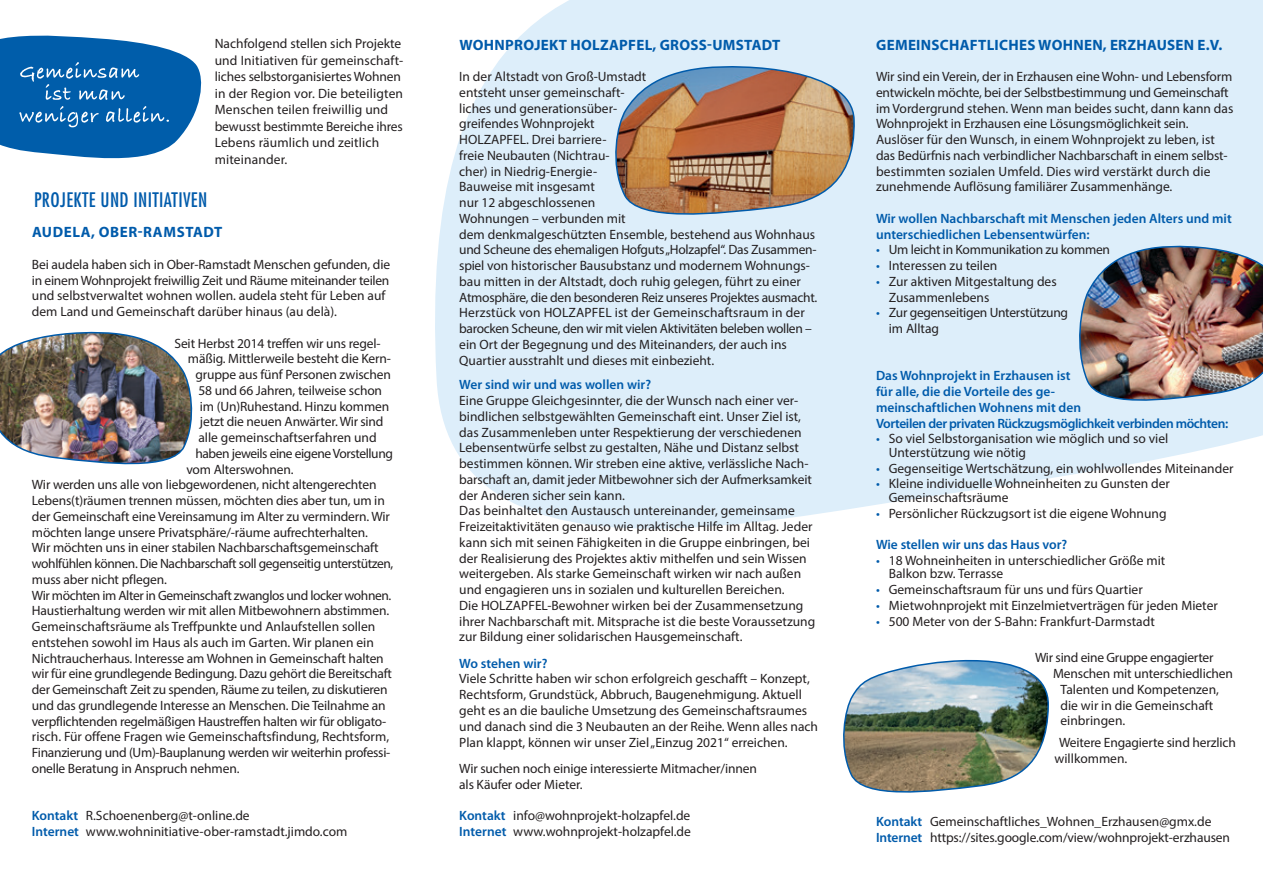
<style>
.page{position:relative;width:1263px;height:893px;background:#fff}
.page>*{position:absolute;margin:0;border:0;box-sizing:border-box;transform-origin:0 0}
.t1{font:condensed 19.5px "Futura Std";letter-spacing:.02em;color:#005bab}
.t2{font:700 15px "Myriad Pro";letter-spacing:.02em;color:#005bab}
.t3{font:700 15px "Myriad Pro";letter-spacing:.04em;color:#005bab}
.t4{font:13.5px/15.8px "Myriad Pro";color:#231f20}
.t5{font:13.5px/15.8px "Myriad Pro";letter-spacing:-.02em;color:#231f20}
.t6{font:600 13.5px/15.8px "Myriad Pro";color:#005bab}
.t7{font:13.5px "Myriad Pro";letter-spacing:-.03em;color:#231f20}
.s1{font-weight:600;color:#005bab}
.s2{color:#005bab}
</style>
<div class="page">
<svg style="left:435px;top:0;width:828px;height:529px;background:#e0effa"></svg>
<svg style="left:0;top:35px;width:202px;height:124px;background:#2d7ab9"></svg>
<img style="left:609px;top:64px;width:247px;height:160px">
<img style="left:0;top:331px;width:193px;height:134px">
<img style="left:1074px;top:244px;width:189px;height:167px">
<img style="left:843px;top:659px;width:206px;height:134px">
<p class="t4" style="left:215px;top:35px;width:190px;line-height:16.5px">Nachfolgend stellen sich Projekte und Initiativen für gemeinschaft&shy;liches selbstorganisiertes Wohnen in der Region vor. Die beteiligten<br>Menschen teilen freiwillig und bewusst bestimmte Bereiche ihres<br>Lebens räumlich und zeitlich miteinander.</p>
<p class="t2" style="left:876px;top:36px;width:282px">GEMEINSCHAFTLICHES WOHNEN, ERZHAUS</p>
<p class="t2" style="left:1175px;top:36px;width:48px">EN E.V.</p>
<p class="t2" style="left:459px;top:36px;width:322px">WOHNPROJEKT HOLZAPFEL, GROSS-UMSTADT</p>
<p class="t4" style="left:459px;top:68px;width:360px">In der Altstadt von Groß-Umstadt<br>entsteht unser gemeinschaft-<br>liches und generationsüber-<br>greifendes Wohnprojekt<br>HOLZAPFEL. Drei barriere-<br>freie Neubauten (Nichtrau-<br>cher) in Niedrig-Energie-<br>Bauweise mit insgesamt<br>nur 12 abgeschlossenen<br>Wohnungen – verbunden mit<br>dem denkmalgeschützten Ensemble, bestehend aus Wohnhaus und Scheune des ehemaligen Hofguts „Holzapfel“. Das Zusammen&shy;spiel von historischer Bausubstanz und modernem Wohnungs&shy;bau mitten in der Altstadt, doch ruhig gelegen, führt zu einer Atmosphäre, die den besonderen Reiz unseres Projektes ausmacht.<br>Herzstück von HOLZAPFEL ist der Gemeinschaftsraum in der barocken Scheune, den wir mit vielen Aktivitäten beleben wollen – ein Ort der Begegnung und des Miteinanders, der auch ins Quartier ausstrahlt und dieses mit einbezieht.</p>
<p class="t6" style="left:459px;top:377px;width:193px">Wer sind wir und was wollen wir?</p>
<p class="t4" style="left:459px;top:392px;width:358px">Eine Gruppe Gleichgesinnter, die der Wunsch nach einer ver&shy;bindlichen selbstgewählten Gemeinschaft eint. Unser Ziel ist, das Zusammenleben unter Respektierung der verschiedenen Lebensentwürfe selbst zu gestalten, Nähe und Distanz selbst bestimmen können. Wir streben eine aktive, verlässliche Nach&shy;barschaft an, damit jeder Mitbewohner sich der Aufmerksamkeit der Anderen sicher sein kann.<br>Das beinhaltet den Austausch untereinander, gemeinsame Freizeitaktivitäten genauso wie praktische Hilfe im Alltag. Jeder kann sich mit seinen Fähigkeiten in die Gruppe einbringen, bei der Realisierung des Projektes aktiv mithelfen und sein Wissen weitergeben. Als starke Gemeinschaft wirken wir nach außen und engagieren uns in sozialen und kulturellen Bereichen.<br>Die HOLZAPFEL-Bewohner wirken bei der Zusammensetzung ihrer Nachbarschaft mit. Mitsprache ist die beste Voraussetzung zur Bildung einer solidarischen Hausgemeinschaft.</p>
<p class="t6" style="left:459px;top:655px;width:90px">Wo stehen wir?</p>
<p class="t4" style="left:459px;top:671px;width:360px">Viele Schritte haben wir schon erfolgreich geschafft – Konzept, Rechtsform, Grundstück, Abbruch, Baugenehmigung. Aktuell geht es an die bauliche Umsetzung des Gemeinschaftsraumes und danach sind die 3 Neubauten an der Reihe. Wenn alles nach Plan klappt, können wir unser Ziel „Einzug 2021“ erreichen.</p>
<p class="t4" style="left:459px;top:760px;width:299px">Wir suchen noch einige interessierte Mitmacher/innen als Käufer oder Mieter.</p>
<p class="t4" style="left:459px;top:807px;width:233px"><span class="s1">Kontakt</span> info@wohnprojekt-holzapfel.de<br><span class="s1">Internet</span> www.wohnprojekt-holzapfel.de</p>
<p class="t4" style="left:876px;top:68px;width:359px">Wir sind ein Verein, der in Erzhausen eine Wohn- und Lebensform entwickeln möchte, bei der Selbstbestimmung und Gemeinschaft im Vordergrund stehen. Wenn man beides sucht, dann kann das Wohnprojekt in Erzhausen eine Lösungsmöglichkeit sein.<br>Auslöser für den Wunsch, in einem Wohnprojekt zu leben, ist das Bedürfnis nach verbindlicher Nachbarschaft in einem selbst&shy;bestimmten sozialen Umfeld. Dies wird verstärkt durch die zunehmende Auflösung familiärer Zusammenhänge.</p>
<p class="t6" style="left:876px;top:211px;width:357px">Wir wollen Nachbarschaft mit Menschen jeden Alters und mit unterschiedlichen Lebensentwürfen:</p>
<p class="t5" style="left:876px;top:242px;width:235px"><span class="s2">•</span> Um leicht in Kommunikation zu kommen</p>
<p class="t4" style="left:876px;top:257px;width:123px"><span class="s2">•</span> Interessen zu teilen</p>
<p class="t4" style="left:889px;top:273px;width:169px;text-indent:-13px"><span class="s2">•</span> Zur aktiven Mitgestaltung des<br>Zusammenlebens</p>
<p class="t5" style="left:889px;top:305px;width:181px;text-indent:-13px"><span class="s2">•</span> Zur gegenseitigen Unterstützung im Alltag</p>
<p class="t6" style="left:876px;top:368px;width:354px">Das Wohnprojekt in Erzhausen ist<br>für alle, die die Vorteile des ge-<br>meinschaftlichen Wohnens mit den<br>Vorteilen der privaten Rückzugsmöglichkeit verbinden möchten:</p>
<p class="t4" style="left:889px;top:432px;width:281px;line-height:13.5px;text-indent:-13px"><span class="s2">•</span> So viel Selbstorganisation wie möglich und so viel<br>Unterstützung wie nötig</p>
<p class="t4" style="left:876px;top:460px;width:359px"><span class="s2">•</span> Gegenseitige Wertschätzung, ein wohlwollendes Miteinander</p>
<p class="t4" style="left:889px;top:477px;width:283px;line-height:13.5px;text-indent:-13px"><span class="s2">•</span> Kleine individuelle Wohneinheiten zu Gunsten der<br>Gemeinschaftsräume</p>
<p class="t4" style="left:876px;top:505px;width:292px"><span class="s2">•</span> Persönlicher Rückzugsort ist die eigene Wohnung</p>
<p class="t6" style="left:876px;top:537px;width:193px">Wie stellen wir uns das Haus vor?</p>
<p class="t4" style="left:889px;top:553px;width:278px;line-height:13.5px;text-indent:-13px"><span class="s2">•</span> 18 Wohneinheiten in unterschiedlicher Größe mit<br>Balkon bzw. Terrasse</p>
<p class="t4" style="left:876px;top:581px;width:268px"><span class="s2">•</span> Gemeinschaftsraum für uns und fürs Quartier</p>
<p class="t4" style="left:876px;top:597px;width:343px"><span class="s2">•</span> Mietwohnprojekt mit Einzelmietverträgen für jeden Mieter</p>
<p class="t4" style="left:876px;top:613px;width:280px"><span class="s2">•</span> 500 Meter von der S-Bahn: Frankfurt-Darmstadt</p>
<p class="t5" style="left:1035px;top:650px;width:180px">Wir sind eine Gruppe engagierter</p>
<p class="t4" style="left:1053px;top:666px;width:182px">Menschen mit unterschiedlichen</p>
<p class="t4" style="left:1060px;top:681px;width:160px">Talenten und Kompetenzen,</p>
<p class="t4" style="left:1060px;top:697px;width:154px">die wir in die Gemeinschaft</p>
<p class="t4" style="left:1060px;top:713px;width:66px">einbringen.</p>
<p class="t4" style="left:1054px;top:735px;width:183px;text-indent:4px">Weitere Engagierte sind herzlich willkommen.</p>
<h1 class="t1" style="left:34px;top:189px;width:175px">PROJEKTE UND INITIATIVEN</h1>
<p class="t3" style="left:32px;top:224px;width:191px">AUDELA, OBER-RAMSTADT</p>
<p class="t4" style="left:32px;top:256px;width:360px">Bei audela haben sich in Ober-Ramstadt Menschen gefunden, die in einem Wohnprojekt freiwillig Zeit und Räume miteinander teilen und selbstverwaltet wohnen wollen. audela steht für Leben auf dem Land und Gemeinschaft darüber hinaus (au delà).</p>
<p class="t4" style="left:174px;top:335px;width:208px">Seit Herbst 2014 treffen wir uns regel-</p>
<p class="t4" style="left:188px;top:351px;width:205px">mäßig. Mittlerweile besteht die Kern-</p>
<p class="t4" style="left:195px;top:366px;width:197px">gruppe aus fünf Personen zwischen</p>
<p class="t4" style="left:198px;top:382px;width:185px">58 und 66 Jahren, teilweise schon</p>
<p class="t4" style="left:200px;top:398px;width:191px">im (Un)Ruhestand. Hinzu kommen</p>
<p class="t4" style="left:200px;top:414px;width:185px">jetzt die neuen Anwärter. Wir sind</p>
<p class="t4" style="left:198px;top:429px;width:180px">alle gemeinschaftserfahren und</p>
<p class="t7" style="left:195px;top:445px;width:199px">haben jeweils eine eigene Vorstellung</p>
<p class="t4" style="left:186px;top:461px;width:109px">vom Alterswohnen.</p>
<p class="t4" style="left:32px;top:477px;width:346px">Wir werden uns alle von liebgewordenen, nicht altengerechten</p>
<p class="t4" style="left:32px;top:492px;width:354px">Lebens(t)räumen trennen müssen, möchten dies aber tun, um in</p>
<p class="t4" style="left:32px;top:508px;width:359px">der Gemeinschaft eine Vereinsamung im Alter zu vermindern. Wir</p>
<p class="t4" style="left:32px;top:524px;width:337px">möchten lange unsere Privatsphäre/-räume aufrechterhalten.</p>
<p class="t4" style="left:32px;top:540px;width:348px">Wir möchten uns in einer stabilen Nachbarschaftsgemeinschaft</p>
<p class="t7" style="left:32px;top:555px;width:363px">wohlfühlen können. Die Nachbarschaft soll gegenseitig unterstützen,</p>
<p class="t4" style="left:32px;top:571px;width:137px">muss aber nicht pflegen.</p>
<p class="t7" style="left:32px;top:587px;width:361px">Wir möchten im Alter in Gemeinschaft zwanglos und locker wohnen.</p>
<p class="t4" style="left:32px;top:603px;width:359px">Haustierhaltung werden wir mit allen Mitbewohnern abstimmen.</p>
<p class="t4" style="left:32px;top:618px;width:345px">Gemeinschaftsräume als Treffpunkte und Anlaufstellen sollen</p>
<p class="t4" style="left:32px;top:634px;width:343px">entstehen sowohl im Haus als auch im Garten. Wir planen ein</p>
<p class="t4" style="left:32px;top:650px;width:353px">Nichtraucherhaus. Interesse am Wohnen in Gemeinschaft halten</p>
<p class="t5" style="left:32px;top:666px;width:362px">wir für eine grundlegende Bedingung. Dazu gehört die Bereitschaft</p>
<p class="t5" style="left:32px;top:681px;width:357px">der Gemeinschaft Zeit zu spenden, Räume zu teilen, zu diskutieren</p>
<p class="t4" style="left:32px;top:697px;width:355px">und das grundlegende Interesse an Menschen. Die Teilnahme an</p>
<p class="t5" style="left:32px;top:713px;width:356px">verpflichtenden regelmäßigen Haustreffen halten wir für obligato-</p>
<p class="t4" style="left:32px;top:729px;width:359px">risch. Für offene Fragen wie Gemeinschaftsfindung, Rechtsform,</p>
<p class="t5" style="left:32px;top:744px;width:360px">Finanzierung und (Um)-Bauplanung werden wir weiterhin professi-</p>
<p class="t4" style="left:32px;top:760px;width:209px">onelle Beratung in Anspruch nehmen.</p>
<p class="t4" style="left:32px;top:807px;width:317px"><span class="s1">Kontakt</span> R.Schoenenberg@t-online.de<br><span class="s1">Internet</span> www.wohninitiative-ober-ramstadt.jimdo.com</p>
<p class="t4" style="left:876px;top:813px;width:355px"><span class="s1">Kontakt</span> Gemeinschaftliches_Wohnen_Erzhausen@gmx.de<br><span class="s1">Internet</span> https://sites.google.com/view/wohnprojekt-erzhausen</p>
</div>
